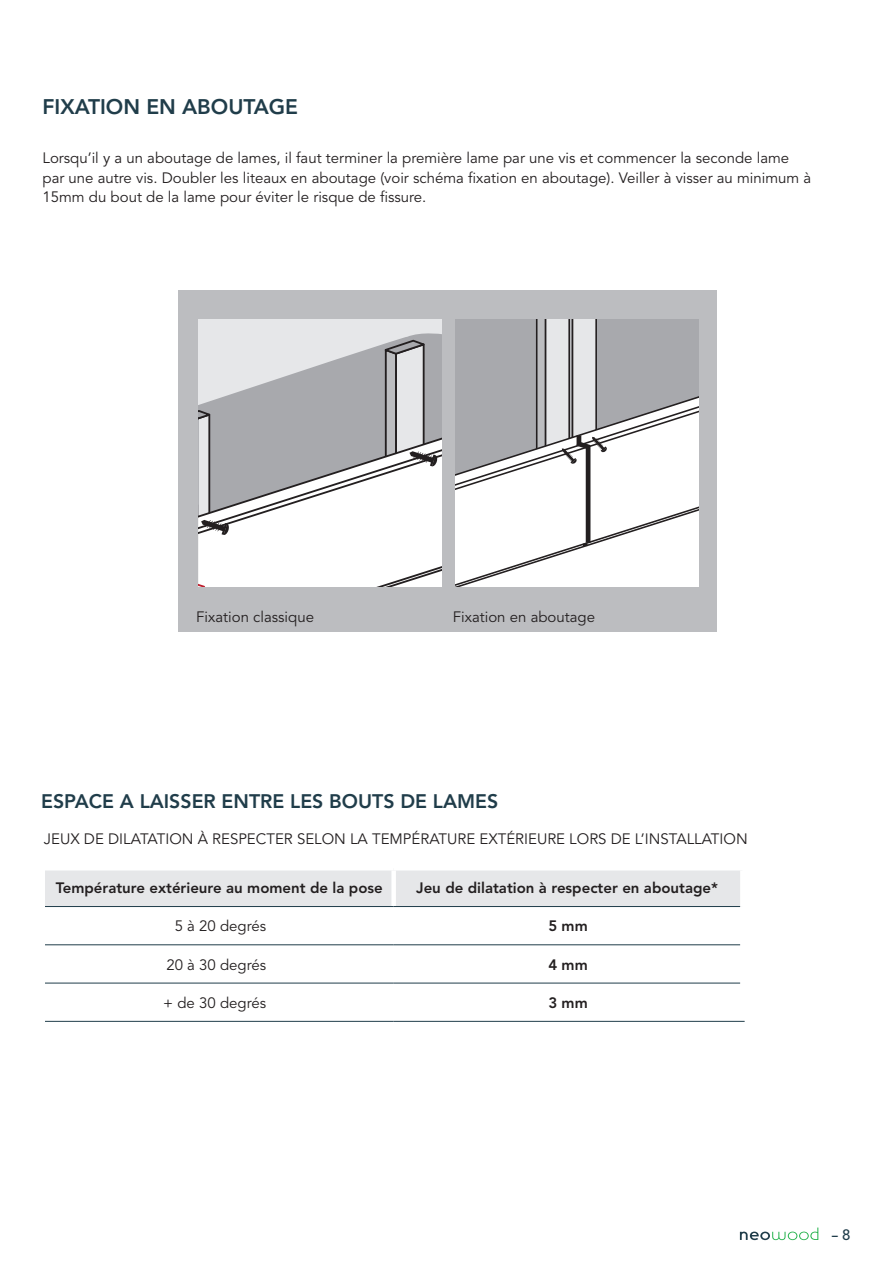
<style>
.page{position:relative;width:893px;height:1263px;background:#fff}
.page>*{position:absolute;margin:0;border:0;box-sizing:border-box;transform-origin:0 0}
.t1{font:800 21px "Avenir LT Std";color:#203d4a}
.t2{font:800 19.5px "Avenir LT Std";color:#203d4a}
.t3{font:15px/19.5px "Avenir LT Std";color:#231f20}
.t4{font:800 15px "Avenir LT Std";color:#231f20}
.t5{font:500 15px "Avenir LT Std";color:#203d4a;scale:1.6 1}
</style>
<div class="page">
<svg style="left:740px;top:1227px;width:78px;height:13px"></svg>
<div style="left:179px;top:290px;width:538px;height:341px;background:#bcbdc0"></div>
<div style="left:199px;top:320px;width:243px;height:267px;background:#e6e7e9"></div>
<svg style="left:199px;top:339px;width:243px;height:248px"></svg>
<svg style="left:455px;top:320px;width:243px;height:267px"></svg>
<svg style="left:45px;top:870px;width:695px;height:151px"></svg>
<div style="left:391px;top:870px;width:5px;height:36px;background:#fff"></div>
<div style="left:391px;top:907px;width:5px;height:37px;background:#fff"></div>
<div style="left:391px;top:945px;width:5px;height:38px;background:#fff"></div>
<div style="left:391px;top:983px;width:5px;height:38px;background:#fff"></div>
<hr style="left:45px;top:906px;width:349px;height:1px;background:#203d4a">
<hr style="left:394px;top:906px;width:346px;height:1px;background:#203d4a">
<hr style="left:45px;top:944px;width:349px;height:1px;background:#203d4a">
<hr style="left:394px;top:944px;width:346px;height:1px;background:#203d4a">
<hr style="left:45px;top:983px;width:349px;height:1px;background:#203d4a">
<hr style="left:394px;top:983px;width:346px;height:1px;background:#203d4a">
<hr style="left:45px;top:1021px;width:349px;height:1px;background:#203d4a">
<hr style="left:394px;top:1021px;width:351px;height:1px;background:#203d4a">
<h1 class="t1" style="left:43px;top:94px;width:257px">FIXATION EN ABOUTAGE</h1>
<p class="t3" style="left:43px;top:149px;width:770px">Lorsqu’il y a un aboutage de lames, il faut terminer la première lame par une vis et commencer la seconde lame par une autre vis. Doubler les liteaux en aboutage (voir schéma fixation en aboutage). Veiller à visser au minimum à<br>15mm du bout de la lame pour éviter le risque de fissure.</p>
<p class="t3" style="left:196px;top:607px;width:119px">Fixation classique</p>
<p class="t3" style="left:453px;top:607px;width:144px">Fixation en aboutage</p>
<h2 class="t2" style="left:41px;top:790px;width:459px">ESPACE A LAISSER ENTRE LES BOUTS DE LAMES</h2>
<p class="t3" style="left:44px;top:830px;width:705px">JEUX DE DILATATION À RESPECTER SELON LA TEMPÉRATURE EXTÉRIEURE LORS DE L’INSTALLATION</p>
<p class="t4" style="left:56px;top:879px;width:328px">Température extérieure au moment de la pose</p>
<p class="t4" style="left:416px;top:879px;width:303px">Jeu de dilatation à respecter en aboutage*</p>
<p class="t3" style="left:175px;top:917px;width:93px">5 à 20 degrés</p>
<p class="t4" style="left:548px;top:917px;width:41px">5 mm</p>
<p class="t3" style="left:166px;top:955px;width:101px">20 à 30 degrés</p>
<p class="t4" style="left:548px;top:955px;width:41px">4 mm</p>
<p class="t3" style="left:163px;top:993px;width:104px">+ de 30 degrés</p>
<p class="t4" style="left:548px;top:994px;width:41px">3 mm</p>
<p class="t5" style="left:831px;top:1226px;width:14px">- 8</p>
</div>
